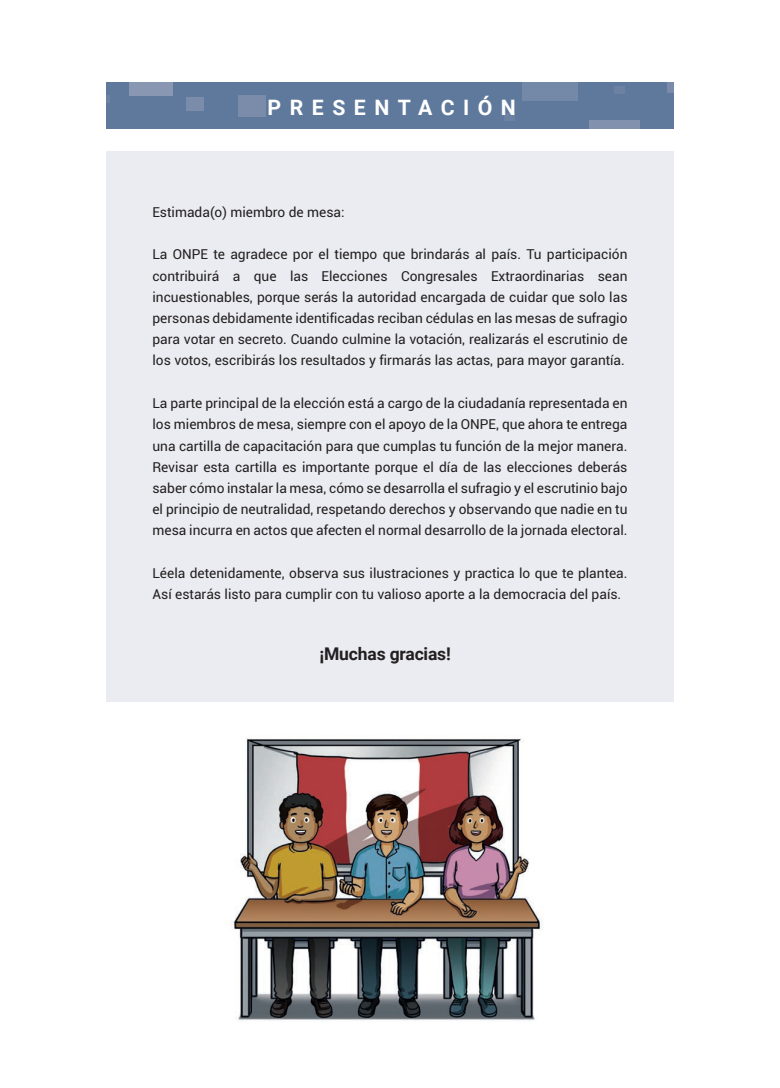
<style>
.page{position:relative;width:780px;height:1088px;background:#fff}
.page>*{position:absolute;margin:0;border:0;box-sizing:border-box;transform-origin:0 0}
.t1{font:700 21.25px "Roboto";letter-spacing:.4em;color:#fff}
.t2{font:700 17.5px "Roboto";letter-spacing:-.01em;color:#231f20}
.t3{font:13.75px/21.2px "Roboto";color:#231f20;text-align:justify}
</style>
<div class="page">
<div style="left:106px;top:151px;width:567px;height:551px;background:#eaecf1"></div>
<img style="left:231px;top:738px;width:312px;height:283px">
<div style="left:106px;top:83px;width:567px;height:46px;background:#5e799c"></div>
<div style="left:238px;top:95px;width:28px;height:21px;background:#7b8cab"></div>
<div style="left:522px;top:83px;width:55px;height:18px;background:#7488a7"></div>
<div style="left:130px;top:83px;width:43px;height:13px;background:#8997b2"></div>
<div style="left:589px;top:121px;width:50px;height:8px;background:#8291ae"></div>
<div style="left:186px;top:98px;width:18px;height:13px;background:#7b8cab"></div>
<div style="left:667px;top:83px;width:6px;height:10px;background:#7b8cab"></div>
<svg style="left:106px;top:95px;width:3px;height:8px"></svg>
<div style="left:614px;top:86px;width:10px;height:8px;background:#6d82a3"></div>
<div style="left:504px;top:113px;width:10px;height:8px;background:#6d82a3"></div>
<h1 class="t1" style="left:267px;top:93px;width:250px">PRESENTACIÓN</h1>
<p class="t3" style="left:152px;top:201px;width:194px">Estimada(o) miembro de mesa:</p>
<p class="t3" style="left:152px;top:243px;width:476px">La ONPE te agradece por el tiempo que brindarás al país. Tu participación contribuirá a que las Elecciones Congresales Extraordinarias sean incuestionables, porque serás la autoridad encargada de cuidar que solo las personas debidamente identificadas reciban cédulas en las mesas de sufragio para votar en secreto. Cuando culmine la votación, realizarás el escrutinio de los votos, escribirás los resultados y firmarás las actas, para mayor garantía.</p>
<p class="t3" style="left:152px;top:392px;width:476px">La parte principal de la elección está a cargo de la ciudadanía representada en los miembros de mesa, siempre con el apoyo de la ONPE, que ahora te entrega una cartilla de capacitación para que cumplas tu función de la mejor manera.<br>Revisar esta cartilla es importante porque el día de las elecciones deberás saber cómo instalar la mesa, cómo se desarrolla el sufragio y el escrutinio bajo el principio de neutralidad, respetando derechos y observando que nadie en tu mesa incurra en actos que afecten el normal desarrollo de la jornada electoral.</p>
<p class="t3" style="left:152px;top:562px;width:476px">Léela detenidamente, observa sus ilustraciones y practica lo que te plantea.<br>Así estarás listo para cumplir con tu valioso aporte a la democracia del país.</p>
<p class="t2" style="left:319px;top:641px;width:133px">¡Muchas gracias!</p>
</div>
